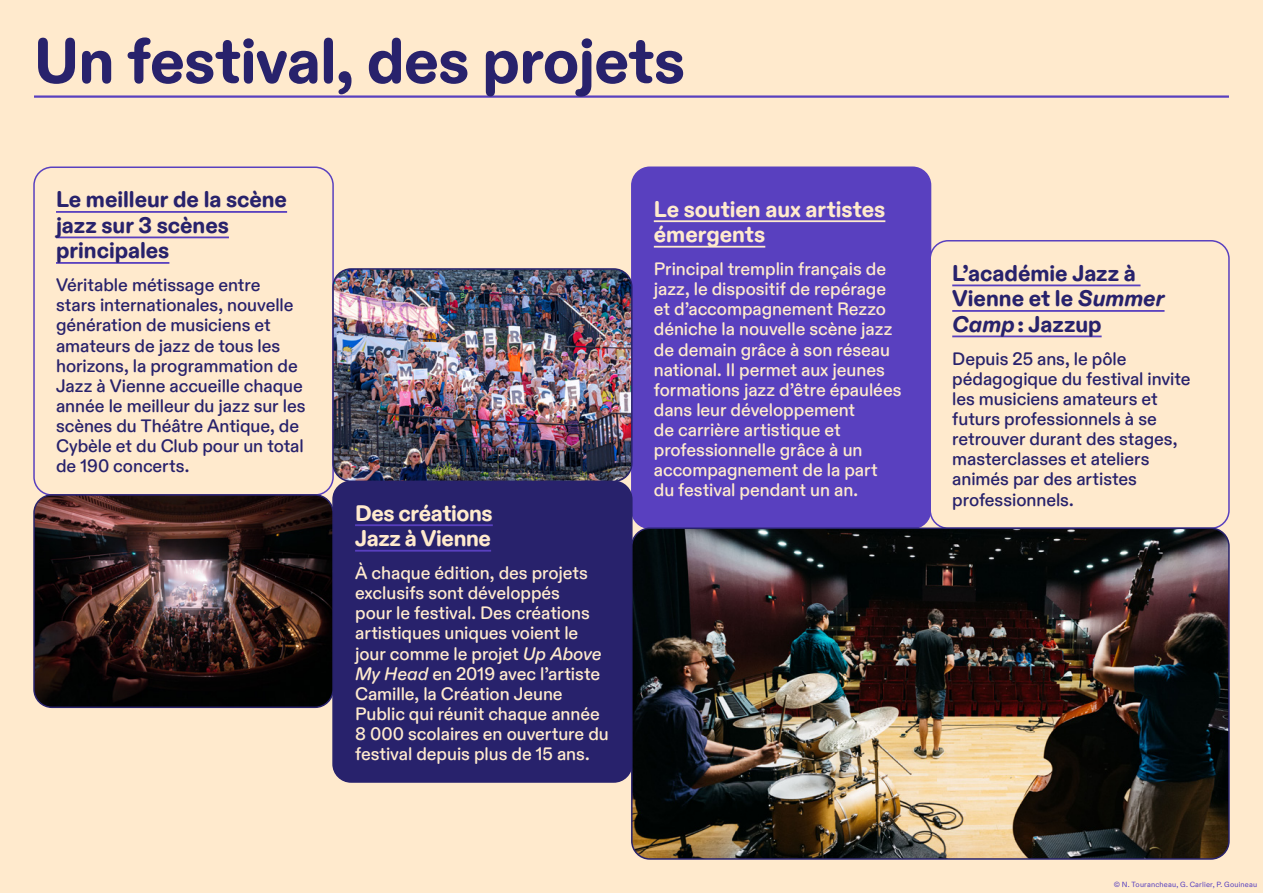
<style>
.page{position:relative;width:1263px;height:893px;background:#ffeacd}
.page>*{position:absolute;margin:0;border:0;box-sizing:border-box;transform-origin:0 0}
.t1{font:800 63px "ABC Diatype Rounded";letter-spacing:-.01em;color:#28226c}
.t2{font:800 22.5px/25.5px "ABC Diatype Rounded";color:#28226c}
.t3{font:800 22.5px/25.5px "ABC Diatype Rounded";letter-spacing:-.005em;color:#ffeacd}
.t4{font:500 18px/20.1px "ABC Diatype Rounded";letter-spacing:-.005em;color:#ffeacd}
.t5{font:500 18px/20.1px "ABC Diatype Rounded";letter-spacing:-.005em;color:#28226c}
.t6{font:7.5px "ABC Diatype Rounded";letter-spacing:.025em;color:#5940bf}
.s1{font-style:italic}
</style>
<div class="page">
<hr style="left:34px;top:95px;width:1195px;height:3px;background:#5940bf">
<hr style="left:56px;top:211px;width:231px;height:2px;background:#5940bf">
<hr style="left:56px;top:236px;width:173px;height:2px;background:#5940bf">
<hr style="left:56px;top:262px;width:113px;height:2px;background:#5940bf">
<div style="left:33px;top:166px;width:301px;height:330px;border:2px solid #5940bf;border-radius:18px"></div>
<div style="left:632px;top:167px;width:298px;height:361px;background:#5940bf;border-radius:18px"></div>
<hr style="left:654px;top:220px;width:231px;height:2px;background:#ffeacd">
<hr style="left:654px;top:246px;width:111px;height:2px;background:#ffeacd">
<div style="left:631px;top:166px;width:300px;height:363px;border:2px solid #5940bf;border-radius:18px"></div>
<div style="left:333px;top:481px;width:299px;height:301px;background:#28226c;border-radius:18px"></div>
<hr style="left:355px;top:524px;width:138px;height:2px;background:#5940bf">
<hr style="left:355px;top:550px;width:136px;height:2px;background:#5940bf">
<div style="left:332px;top:481px;width:300px;height:302px;border:2px solid #28226c;border-radius:18px"></div>
<hr style="left:952px;top:284px;width:188px;height:2px;background:#5940bf">
<hr style="left:952px;top:310px;width:212px;height:2px;background:#5940bf">
<hr style="left:952px;top:335px;width:150px;height:2px;background:#5940bf">
<div style="left:929px;top:240px;width:301px;height:289px;border:2px solid #5940bf;border-radius:18px"></div>
<img style="left:632px;top:528px;width:595px;height:329px">
<div style="left:631px;top:527px;width:599px;height:333px;border:2px solid #28226c;border-radius:18px"></div>
<img style="left:36px;top:495px;width:297px;height:212px">
<div style="left:33px;top:494px;width:301px;height:214px;border:2px solid #28226c;border-radius:18px"></div>
<img style="left:333px;top:269px;width:299px;height:212px">
<div style="left:332px;top:268px;width:300px;height:214px;border:2px solid #28226c;border-radius:18px"></div>
<h1 class="t1" style="left:34px;top:23px;width:653px">Un festival, des projets</h1>
<p class="t2" style="left:56px;top:188px;width:233px">Le meilleur de la scène jazz sur 3 scènes principales</p>
<p class="t5" style="left:56px;top:276px;width:251px">Véritable métissage entre<br>stars internationales, nouvelle génération de musiciens et amateurs de jazz de tous les horizons, la programmation de<br>Jazz à Vienne accueille chaque année le meilleur du jazz sur les scènes du Théâtre Antique, de<br>Cybèle et du Club pour un total de 190 concerts.</p>
<p class="t3" style="left:355px;top:501px;width:139px">Des créations<br>Jazz à Vienne</p>
<p class="t4" style="left:355px;top:563px;width:255px">À chaque édition, des projets exclusifs sont développés<br>pour le festival. Des créations artistiques uniques voient le jour comme le projet <span class="s1">Up Above<br>My Head</span> en 2019 avec lʼartiste<br>Camille, la Création Jeune<br>Public qui réunit chaque année<br>8 000 scolaires en ouverture du festival depuis plus de 15 ans.</p>
<p class="t3" style="left:654px;top:197px;width:233px">Le soutien aux artistes émergents</p>
<p class="t4" style="left:654px;top:259px;width:249px">Principal tremplin français de jazz, le dispositif de repérage et d’accompagnement Rezzo déniche la nouvelle scène jazz de demain grâce à son réseau national. Il permet aux jeunes formations jazz dʼêtre épaulées dans leur développement<br>de carrière artistique et professionnelle grâce à un accompagnement de la part du festival pendant un an.</p>
<p class="t2" style="left:952px;top:261px;width:214px">Lʼacadémie Jazz à<br>Vienne et le <span class="s1">Summer<br>Camp</span> : Jazzup</p>
<p class="t5" style="left:952px;top:349px;width:240px">Depuis 25 ans, le pôle pédagogique du festival invite les musiciens amateurs et futurs professionnels à se retrouver durant des stages, masterclasses et ateliers animés par des artistes professionnels.</p>
<p class="t6" style="left:1114px;top:880px;width:145px">© N. Tourancheau, G. Carlier, P. Gouineau</p>
</div>
